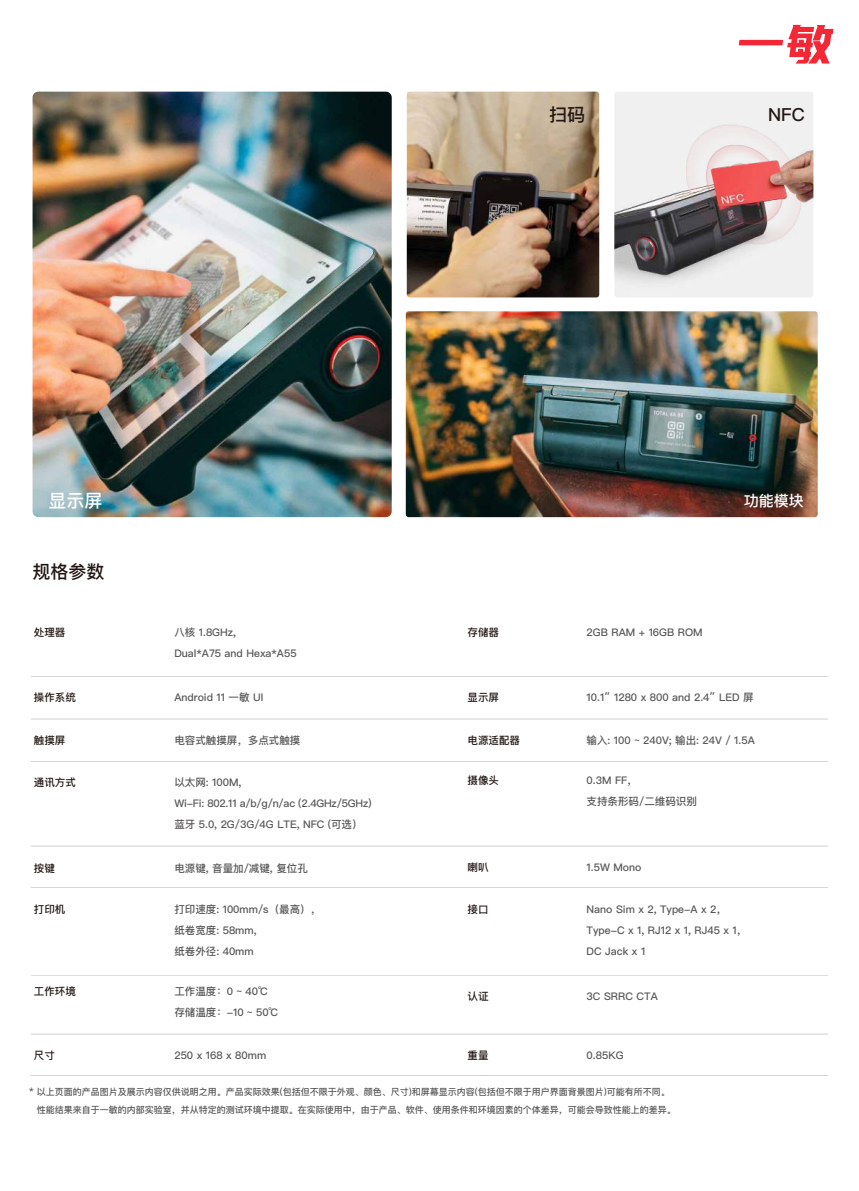
<style>
.page{position:relative;width:859px;height:1191px;background:#fff}
.page>*{position:absolute;margin:0;border:0;box-sizing:border-box;transform-origin:0 0}
.t1{font:500 18px "Ping Fang SC";color:#221714}
.t2{font:500 18px "Ping Fang SC";color:#fff}
.t3{font:500 15px "Ping Fang SC";color:#fff}
.t4{font:500 10.5px/21px "Ping Fang SC";color:#585656}
.t5{font:500 10.5px "Ping Fang SC";color:#221714}
.t6{font:500 10.5px/21px "Ping Fang SC";color:#575656}
.t7{font:500 9px/18px "Ping Fang SC";color:#585656}
</style>
<div class="page">
<img style="left:614px;top:92px;width:199px;height:205px">
<img style="left:406px;top:311px;width:412px;height:206px">
<img style="left:407px;top:92px;width:192px;height:205px">
<img style="left:33px;top:92px;width:359px;height:425px">
<hr style="left:31px;top:676px;width:797px;height:1px;background:#221714">
<hr style="left:31px;top:719px;width:797px;height:1px;background:#221714">
<hr style="left:31px;top:761px;width:797px;height:1px;background:#221714">
<hr style="left:31px;top:846px;width:797px;height:1px;background:#221714">
<hr style="left:31px;top:887px;width:797px;height:1px;background:#221714">
<hr style="left:31px;top:1034px;width:797px;height:1px;background:#221714">
<hr style="left:31px;top:1075px;width:797px;height:1px;background:#221714">
<hr style="left:31px;top:975px;width:797px;height:1px;background:#221714">
<svg style="left:739px;top:25px;width:94px;height:39px"></svg>
<h1 class="t2" style="left:49px;top:489px;width:55px">显示屏</h1>
<h1 class="t1" style="left:33px;top:560px;width:74px">规格参数</h1>
<p class="t5" style="left:34px;top:625px;width:33px">处理器</p>
<p class="t4" style="left:174px;top:621px;width:124px">八核 1.8GHz,<br>Dual*A75 and Hexa*A55</p>
<h1 class="t1" style="left:549px;top:103px;width:37px">扫码</h1>
<h1 class="t1" style="left:768px;top:103px;width:38px">NFC</h1>
<h2 class="t3" style="left:744px;top:491px;width:61px">功能模块</h2>
<p class="t5" style="left:467px;top:625px;width:33px">存储器</p>
<p class="t4" style="left:587px;top:621px;width:118px">2GB RAM + 16GB ROM</p>
<p class="t5" style="left:34px;top:690px;width:44px">操作系统</p>
<p class="t4" style="left:174px;top:686px;width:91px">Android 11 一敏 UI</p>
<p class="t5" style="left:467px;top:690px;width:33px">显示屏</p>
<p class="t4" style="left:587px;top:686px;width:169px">10.1﹄ 1280 x 800 and 2.4﹄ LED 屏</p>
<p class="t5" style="left:34px;top:733px;width:33px">触摸屏</p>
<p class="t4" style="left:174px;top:729px;width:127px">电容式触摸屏，多点式触摸</p>
<p class="t5" style="left:34px;top:776px;width:43px">通讯方式</p>
<p class="t4" style="left:174px;top:772px;width:199px">以太网: 100M,<br>Wi-Fi: 802.11 a/b/g/n/ac (2.4GHz/5GHz)蓝牙 5.0, 2G/3G/4G LTE, NFC (可选）</p>
<p class="t5" style="left:467px;top:733px;width:54px">电源适配器</p>
<p class="t4" style="left:587px;top:729px;width:170px">输入: 100 ~ 240V; 输出: 24V / 1.5A</p>
<p class="t5" style="left:467px;top:774px;width:33px">摄像头</p>
<p class="t4" style="left:587px;top:769px;width:112px">0.3M FF，<br>支持条形码/二维码识别</p>
<p class="t5" style="left:34px;top:862px;width:22px">按键</p>
<p class="t4" style="left:174px;top:858px;width:135px">电源键, 音量加/减键, 复位孔</p>
<p class="t5" style="left:34px;top:902px;width:33px">打印机</p>
<p class="t4" style="left:174px;top:898px;width:148px">打印速度: 100mm/s（最高），纸卷宽度: 58mm,<br>纸卷外径: 40mm</p>
<p class="t5" style="left:467px;top:861px;width:22px">喇叭</p>
<p class="t4" style="left:587px;top:856px;width:56px">1.5W Mono</p>
<p class="t5" style="left:467px;top:902px;width:22px">接口</p>
<p class="t4" style="left:587px;top:898px;width:162px">Nano Sim x 2, Type-A x 2，<br>Type-C x 1, RJ12 x 1, RJ45 x 1，<br>DC Jack x 1</p>
<p class="t5" style="left:34px;top:985px;width:43px">工作环境</p>
<p class="t6" style="left:174px;top:981px;width:105px">工作温度：0 ~ 40℃存储温度：-10 ~ 50℃</p>
<p class="t5" style="left:467px;top:989px;width:22px">认证</p>
<p class="t4" style="left:587px;top:985px;width:73px">3C SRRC CTA</p>
<p class="t5" style="left:34px;top:1049px;width:23px">尺寸</p>
<p class="t4" style="left:174px;top:1045px;width:93px">250 x 168 x 80mm</p>
<p class="t5" style="left:467px;top:1049px;width:22px">重量</p>
<p class="t4" style="left:587px;top:1045px;width:39px">0.85KG</p>
<p class="t7" style="left:37px;top:1082px;width:641px;text-indent:-8px">* 以上页面的产品图片及展示内容仅供说明之用。产品实际效果(包括但不限于外观、颜色、尺寸)和屏幕显示内容(包括但不限于用户界面背景图片)可能有所不同。性能结果来自于一敏的内部实验室，并从特定的测试环境中提取。在实际使用中，由于产品、软件、使用条件和环境因素的个体差异，可能会导致性能上的差异。</p>
</div>
